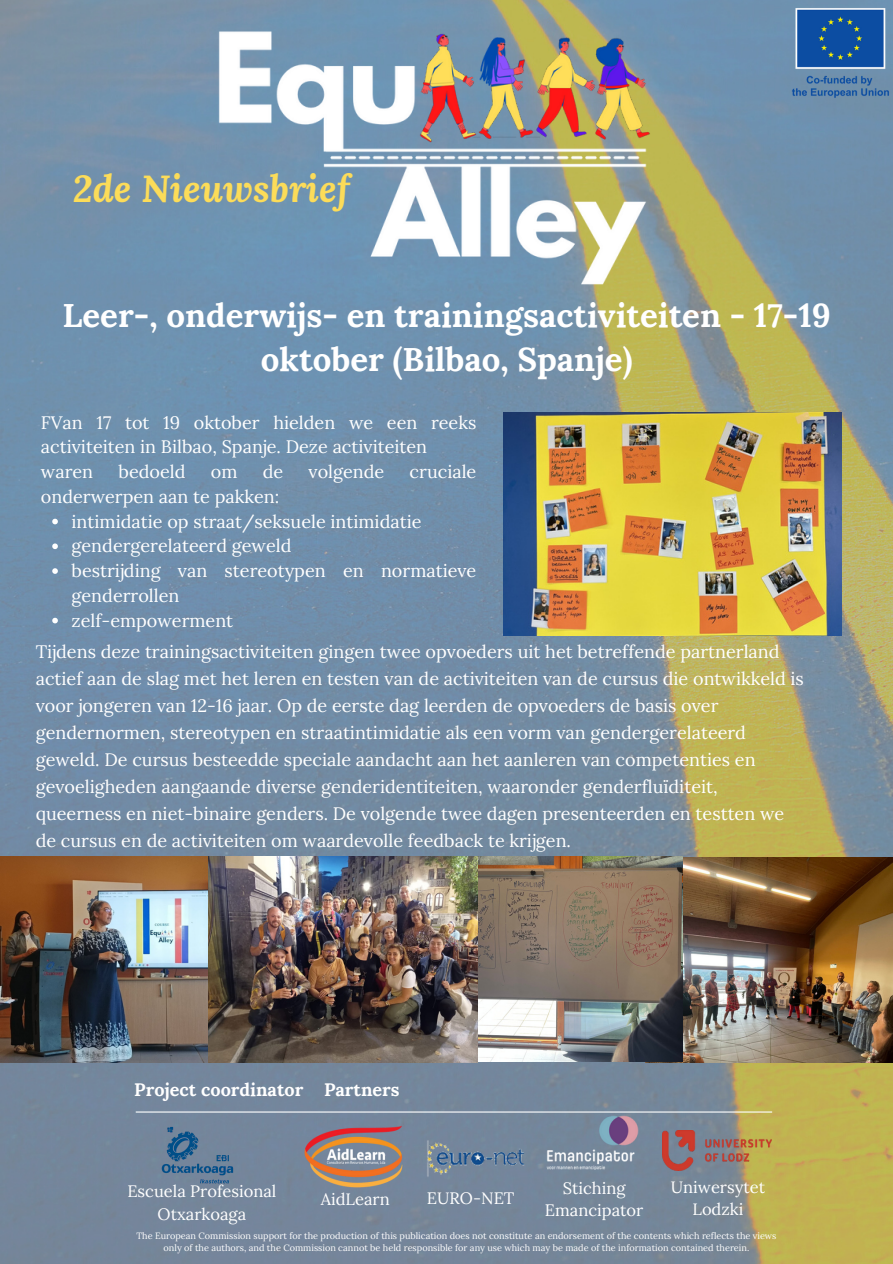
<style>
.page{position:relative;width:893px;height:1264px;background:#fff}
.page>*{position:absolute;margin:0;border:0;box-sizing:border-box;transform-origin:0 0}
.t1{font:italic 700 37.5px "Lora";color:#fcdc59}
.t2{font:700 33px/43.8px "Lora";color:#fff;text-align:center}
.t3{font:18px/27px "Lora";color:#fff}
.t4{font:700 18px "Lora";color:#fff}
.t5{font:16.5px/22.5px "Lora";color:#fff;text-align:center}
.t6{font:9.15px/12.1px "Lora";color:#fff;text-align:center}
</style>
<div class="page">
<img style="left:0;top:0;width:892px;height:1263px">
<img style="left:787px;top:0;width:105px;height:107px">
<img style="left:199px;top:0;width:470px;height:424px">
<img style="left:300px;top:1123px;width:106px;height:65px">
<img style="left:662px;top:1130px;width:109px;height:40px">
<img style="left:425px;top:1107px;width:102px;height:103px">
<img style="left:546px;top:1115px;width:92px;height:54px">
<hr style="left:136px;top:1111px;width:636px;height:1px;background:#fff">
<img style="left:157px;top:1123px;width:81px;height:61px">
<img style="left:0;top:856px;width:209px;height:206px">
<img style="left:645px;top:857px;width:247px;height:205px">
<img style="left:478px;top:856px;width:204px;height:205px">
<img style="left:209px;top:856px;width:269px;height:206px">
<img style="left:503px;top:412px;width:338px;height:223px">
<svg style="left:52px;top:518px;width:6px;height:6px"></svg>
<svg style="left:52px;top:543px;width:6px;height:6px"></svg>
<svg style="left:52px;top:568px;width:6px;height:6px"></svg>
<svg style="left:52px;top:617px;width:6px;height:6px"></svg>
<p class="t1" style="left:73px;top:163px;width:278px">2de Nieuwsbrief</p>
<p class="t2" style="left:63px;top:293px;width:769px">Leer-, onderwijs- en trainingsactiviteiten - 17-19 oktober (Bilbao, Spanje)</p>
<h5 class="t3" style="left:41px;top:410px;width:437px;line-height:24.8px">FVan 17 tot 19 oktober hielden we een reeks activiteiten in Bilbao, Spanje. Deze activiteiten waren</h5>
<h5 class="t3" style="left:118px;top:458px;width:68px">bedoeld</h5>
<h5 class="t3" style="left:211px;top:458px;width:28px">om</h5>
<h5 class="t3" style="left:263px;top:458px;width:22px">de</h5>
<h5 class="t3" style="left:308px;top:458px;width:77px">volgende</h5>
<h5 class="t3" style="left:409px;top:458px;width:68px">cruciale</h5>
<h5 class="t3" style="left:41px;top:483px;width:240px">onderwerpen aan te pakken:</h5>
<h5 class="t3" style="left:72px;top:507px;width:351px">intimidatie op straat/seksuele intimidatie</h5>
<h3 class="t3" style="left:72px;top:532px;width:221px">gendergerelateerd geweld</h3>
<h5 class="t3" style="left:72px;top:558px;width:406px;line-height:24.8px">bestrijding van stereotypen en normatieve genderrollen</h5>
<p class="t3" style="left:72px;top:606px;width:163px">zelf-empowerment</p>
<p class="t3" style="left:36px;top:638px;width:769px">Tijdens deze trainingsactiviteiten gingen twee opvoeders uit het betreffende partnerland actief aan de slag met het leren en testen van de activiteiten van de cursus die ontwikkeld is voor jongeren van 12-16 jaar. Op de eerste dag leerden de opvoeders de basis over gendernormen, stereotypen en straatintimidatie als een vorm van gendergerelateerd geweld. De cursus besteedde speciale aandacht aan het aanleren van competenties en gevoeligheden aangaande diverse genderidentiteiten, waaronder genderfluïditeit, queerness en niet-binaire genders. De volgende twee dagen presenteerden en testten we de cursus en de activiteiten om waardevolle feedback te krijgen.</p>
<p class="t4" style="left:134px;top:1078px;width:170px">Project coordinator</p>
<p class="t4" style="left:324px;top:1078px;width:77px">Partners</p>
<p class="t5" style="left:127px;top:1180px;width:150px">Escuela Profesional<br>Otxarkoaga</p>
<p class="t5" style="left:321px;top:1187px;width:70px">AidLearn</p>
<h4 class="t5" style="left:427px;top:1186px;width:89px">EURO-NET</h4>
<h4 class="t5" style="left:670px;top:1175px;width:96px">Uniwersytet<br>Lodzki</h4>
<p class="t5" style="left:545px;top:1176px;width:100px">Stiching<br>Emancipator</p>
<h5 class="t6" style="left:136px;top:1229px;width:641px">The European Commission support for the production of this publication does not constitute an endorsement of the contents which reflects the views only of the authors, and the Commission cannot be held responsible for any use which may be made of the information contained therein.</h5>
</div>
